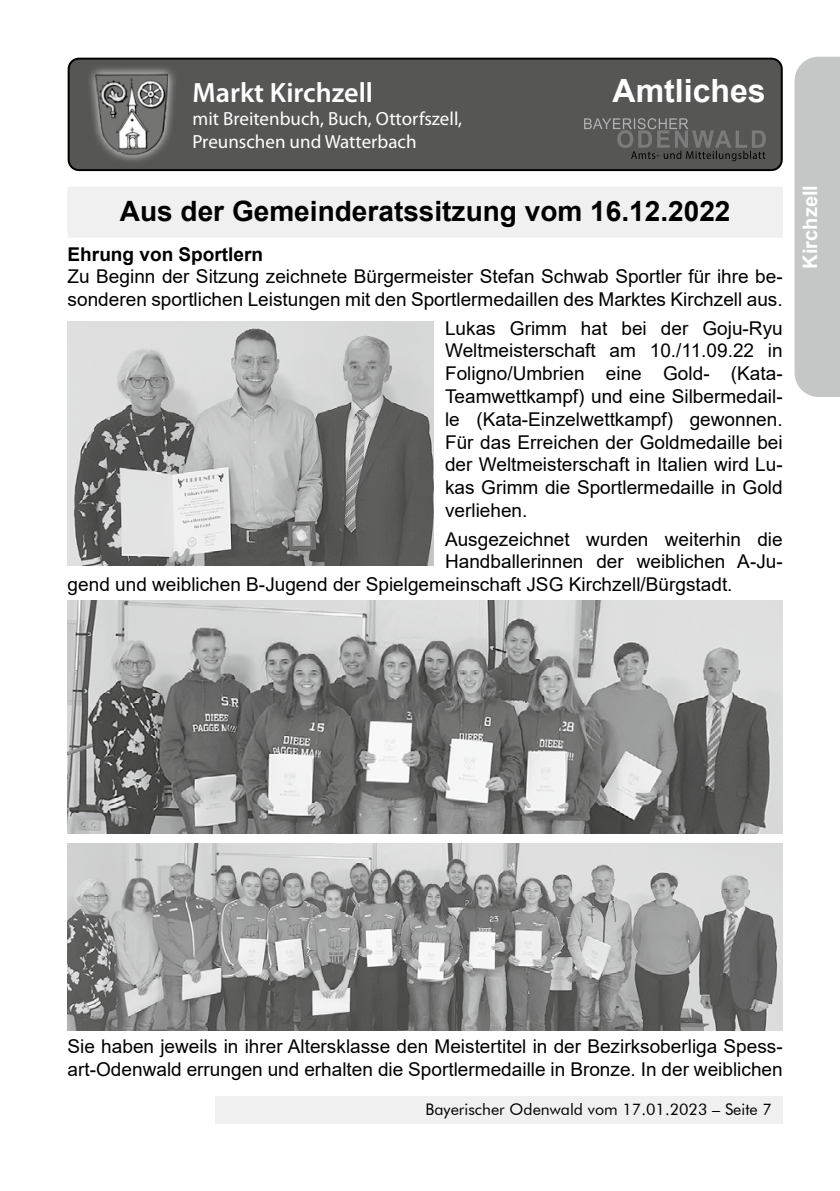
<style>
.page{position:relative;width:840px;height:1191px;background:#fff}
.page>*{position:absolute;margin:0;border:0;box-sizing:border-box;transform-origin:0 0}
.t1{font:700 32px "Arial";color:#fff}
.t2{font:700 28px "Arial";color:#000}
.t3{font:600 28px "Myriad Pro";color:#fff}
.t4{font:700 20px "Arial";color:#fff}
.t5{font:19px/22.8px "Arial";color:#000}
.t6{font:19px/22.8px "Myriad Pro";color:#fff}
.t7{font:700 19px "Arial";color:#000}
.t8{font:16px "Futura BT";color:#000}
</style>
<div class="page">
<div style="left:215px;top:1097px;width:567px;height:27px;background:#f0f0f0"></div>
<div style="left:68px;top:192px;width:714px;height:46px;background:#f0f0f0"></div>
<div style="left:68px;top:187px;width:714px;height:46px;background:#f0f0f0"></div>
<div style="left:69px;top:59px;width:712px;height:111px;background:#565655;border-radius:10px"></div>
<div style="left:68px;top:58px;width:714px;height:113px;border:2px solid #000;border-radius:10px"></div>
<svg style="left:584px;top:118px;width:181px;height:43px"></svg>
<svg style="left:89px;top:67px;width:86px;height:94px"></svg>
<img style="left:94px;top:74px;width:74px;height:81px">
<img style="left:68px;top:321px;width:365px;height:244px">
<img style="left:68px;top:600px;width:713px;height:233px">
<img style="left:68px;top:843px;width:713px;height:187px">
<svg style="left:794px;top:57px;width:45px;height:340px;background:#c8c9c9"></svg>
<h2 class="t3" style="left:192px;top:75px;width:182px">Markt Kirchzell</h2>
<h1 class="t1" style="left:612px;top:68px;width:154px">Amtliches</h1>
<p class="t6" style="left:192px;top:107px;width:271px">mit Breitenbuch, Buch, Ottorfszell,<br>Preunschen und Watterbach</p>
<h2 class="t2" style="left:120px;top:191px;width:612px">Aus der Gemeinderatssitzung vom 16.12.2022</h2>
<p class="t7" style="left:68px;top:240px;width:197px">Ehrung von Sportlern</p>
<p class="t5" style="left:68px;top:265px;width:716px">Zu Beginn der Sitzung zeichnete Bürgermeister Stefan Schwab Sportler für ihre be&shy;sonderen sportlichen Leistungen mit den Sportlermedaillen des Marktes Kirchzell aus.</p>
<p class="t5" style="left:445px;top:316px;width:339px;text-align:justify">Lukas Grimm hat bei der Goju-Ryu Weltmeisterschaft am 10./11.09.22 in Foligno/Umbrien eine Gold- (Kata-Teamwettkampf) und eine Silbermedail&shy;le (Kata-Einzelwettkampf) gewonnen.<br>Für das Erreichen der Goldmedaille bei der Weltmeisterschaft in Italien wird Lu&shy;kas Grimm die Sportlermedaille in Gold verliehen.</p>
<p class="t5" style="left:445px;top:527px;width:339px">Ausgezeichnet wurden weiterhin die</p>
<p class="t5" style="left:445px;top:550px;width:339px">Handballerinnen der weiblichen A-Ju-</p>
<p class="t5" style="left:68px;top:573px;width:666px">gend und weiblichen B-Jugend der Spielgemeinschaft JSG Kirchzell/Bürgstadt.</p>
<p class="t4" style="left:795px;top:268px;width:85px;rotate:-90deg">Kirchzell</p>
<p class="t5" style="left:68px;top:1034px;width:716px">Sie haben jeweils in ihrer Altersklasse den Meistertitel in der Bezirksoberliga Spess&shy;art-Odenwald errungen und erhalten die Sportlermedaille in Bronze. In der weiblichen</p>
<p class="t8" style="left:425px;top:1099px;width:347px">Bayerischer Odenwald vom 17.01.2023 – Seite 7</p>
</div>
